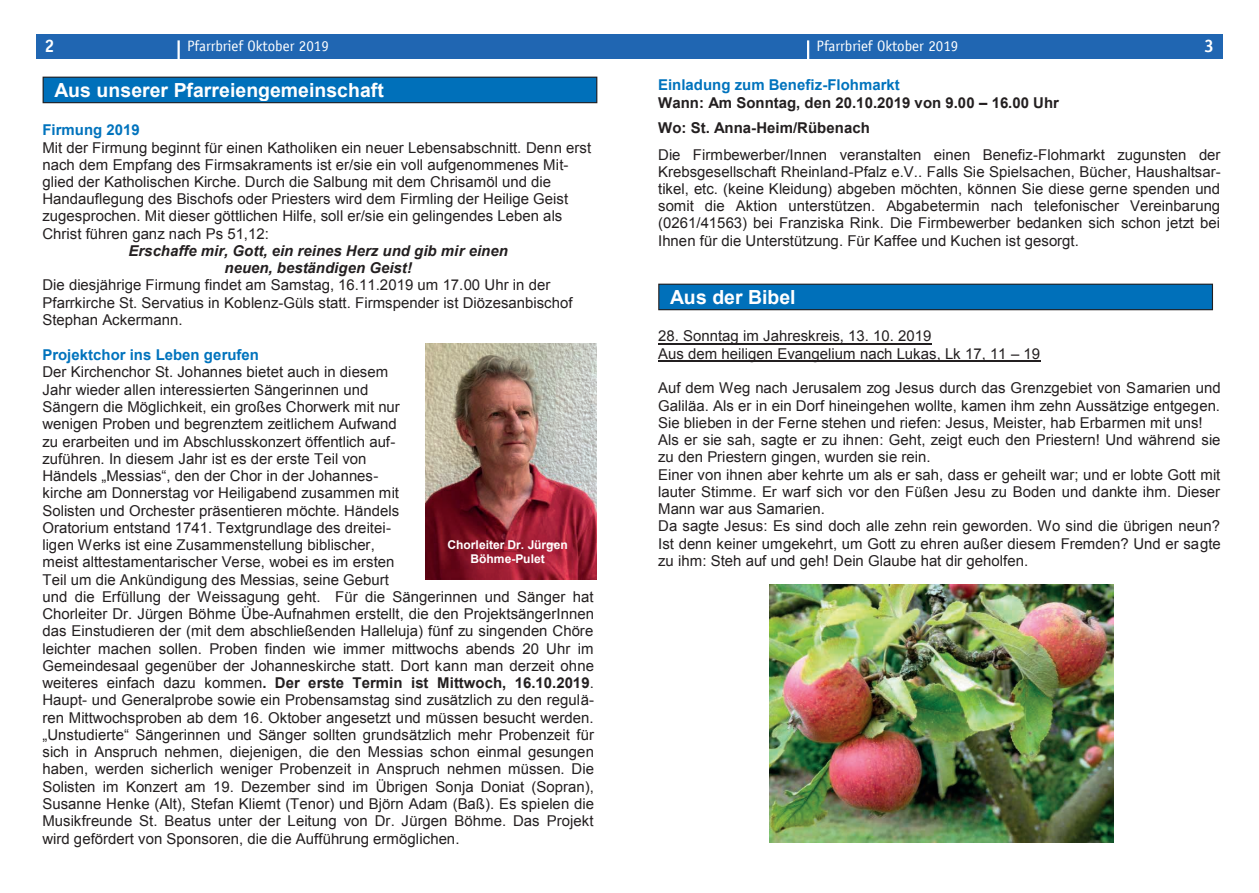
<style>
.page{position:relative;width:1259px;height:893px;background:#fff}
.page>*{position:absolute;margin:0;border:0;box-sizing:border-box;transform-origin:0 0}
.t1{font:700 19.5px "Arial";color:#fff}
.t2{font:700 18px "Officina Sans";color:#fff}
.t3{font:15px/17.2px "Arial";color:#231f20}
.t4{font:700 15px/17.2px "Arial";color:#231f20}
.t5{font:italic 700 15px "Arial";color:#231f20}
.t6{font:15px "Officina Sans";color:#fff}
.t7{font:700 15px "Arial";color:#0073bd}
.t8{font:700 12px/14.4px "Arial";color:#fff;text-align:center}
.s1{font-weight:700;color:#0073bd}
.s2{font-weight:700}
.s3{color:#0073bd}
</style>
<div class="page">
<div style="left:629px;top:34px;width:593px;height:24px;background:#2066b2"></div>
<div style="left:36px;top:34px;width:593px;height:24px;background:#2066b2"></div>
<hr style="left:177px;top:40px;width:3px;height:24px;background:#fff">
<hr style="left:807px;top:40px;width:2px;height:24px;background:#fff">
<hr style="left:658px;top:343px;width:274px;height:1px;background:#231f20">
<hr style="left:658px;top:360px;width:382px;height:1px;background:#231f20">
<div style="left:43px;top:77px;width:554px;height:26px;background:#0070ba"></div>
<div style="left:43px;top:77px;width:554px;height:26px;border:1px solid #231f20"></div>
<div style="left:659px;top:284px;width:553px;height:26px;background:#0070ba"></div>
<div style="left:658px;top:284px;width:555px;height:26px;border:1px solid #231f20"></div>
<img style="left:426px;top:343px;width:171px;height:236px">
<img style="left:770px;top:585px;width:343px;height:258px">
<p class="t2" style="left:45px;top:35px;width:12px">2</p>
<p class="t6" style="left:187px;top:37px;width:143px">Pfarrbrief Oktober 2019</p>
<p class="t6" style="left:816px;top:37px;width:143px">Pfarrbrief Oktober 2019</p>
<p class="t2" style="left:1204px;top:35px;width:12px">3</p>
<p class="t1" style="left:55px;top:77px;width:331px">Aus unserer Pfarreiengemeinschaft</p>
<p class="t7" style="left:42px;top:120px;width:99px">Firmung 2019</p>
<p class="t3" style="left:42px;top:139px;width:550px">Mit der Firmung beginnt für einen Katholiken ein neuer Lebensabschnitt. Denn erst</p>
<p class="t3" style="left:42px;top:156px;width:527px">nach dem Empfang des Firmsakraments ist er/sie ein voll aufgenommenes Mit-</p>
<p class="t3" style="left:42px;top:173px;width:510px">glied der Katholischen Kirche. Durch die Salbung mit dem Chrisamöl und die</p>
<p class="t3" style="left:42px;top:190px;width:527px">Handauflegung des Bischofs oder Priesters wird dem Firmling der Heilige Geist</p>
<p class="t3" style="left:42px;top:208px;width:521px">zugesprochen. Mit dieser göttlichen Hilfe, soll er/sie ein gelingendes Leben als</p>
<p class="t3" style="left:42px;top:225px;width:228px">Christ führen ganz nach Ps 51,12:</p>
<p class="t5" style="left:129px;top:241px;width:381px">Erschaffe mir, Gott, ein reines Herz und gib mir einen</p>
<p class="t5" style="left:224px;top:258px;width:189px">neuen, beständigen Geist!</p>
<p class="t3" style="left:42px;top:277px;width:509px">Die diesjährige Firmung findet am Samstag, 16.11.2019 um 17.00 Uhr in der</p>
<p class="t3" style="left:42px;top:294px;width:531px">Pfarrkirche St. Servatius in Koblenz-Güls statt. Firmspender ist Diözesanbischof</p>
<p class="t3" style="left:42px;top:311px;width:142px">Stephan Ackermann.</p>
<p class="t3" style="left:42px;top:346px;width:553px"><span class="s1">Projektchor ins Leben gerufen<br></span>Der Kirchenchor St. Johannes bietet auch in diesem<br>Jahr wieder allen interessierten Sängerinnen und<br>Sängern die Möglichkeit, ein großes Chorwerk mit nur<br>wenigen Proben und begrenztem zeitlichem Aufwand<br>zu erarbeiten und im Abschlusskonzert öffentlich auf-<br>zuführen. In diesem Jahr ist es der erste Teil von<br>Händels „Messias“, den der Chor in der Johannes-<br>kirche am Donnerstag vor Heiligabend zusammen mit<br>Solisten und Orchester präsentieren möchte. Händels<br>Oratorium entstand 1741. Textgrundlage des dreitei-<br>ligen Werks ist eine Zusammenstellung biblischer,<br>meist alttestamentarischer Verse, wobei es im ersten<br>Teil um die Ankündigung des Messias, seine Geburt<br>und die Erfüllung der Weissagung geht. Für die Sängerinnen und Sänger hat Chorleiter Dr. Jürgen Böhme Übe-Aufnahmen erstellt, die den ProjektsängerInnen das Einstudieren der (mit dem abschließenden Halleluja) fünf zu singenden Chöre leichter machen sollen. Proben finden wie immer mittwochs abends 20 Uhr im Gemeindesaal gegenüber der Johanneskirche statt. Dort kann man derzeit ohne weiteres einfach dazu kommen<span class="s2">. Der erste Termin ist Mittwoch, 16.10.2019</span>.<br>Haupt- und Generalprobe sowie ein Probensamstag sind zusätzlich zu den regulä&shy;ren Mittwochsproben ab dem 16. Oktober angesetzt und müssen besucht werden. „Unstudierte“ Sängerinnen und Sänger sollten grundsätzlich mehr Probenzeit für sich in Anspruch nehmen, diejenigen, die den Messias schon einmal gesungen haben, werden sicherlich weniger Probenzeit in Anspruch nehmen müssen. Die Solisten im Konzert am 19. Dezember sind im Übrigen Sonja Doniat (Sopran), Susanne Henke (Alt), Stefan Kliemt (Tenor) und Björn Adam (Baß). Es spielen die Musikfreunde St. Beatus unter der Leitung von Dr. Jürgen Böhme. Das Projekt wird gefördert von Sponsoren, die die Aufführung ermöglichen.</p>
<p class="t8" style="left:447px;top:538px;width:122px">Chorleiter Dr. Jürgen<br>Böhme-Pulet</p>
<p class="t4" style="left:658px;top:77px;width:402px"><span class="s3">Einladung zum Benefiz-Flohmarkt<br></span>Wann: Am Sonntag, den 20.10.2019 von 9.00 – 16.00 Uhr</p>
<p class="t3" style="left:658px;top:115px;width:564px;line-height:26.1px"><span class="s2">Wo: St. Anna-Heim/Rübenach<br></span>Die Firmbewerber/Innen veranstalten einen Benefiz-Flohmarkt zugunsten der</p>
<p class="t3" style="left:658px;top:163px;width:564px;text-align:justify">Krebsgesellschaft Rheinland-Pfalz e.V.. Falls Sie Spielsachen, Bücher, Haushaltsar&shy;tikel, etc. (keine Kleidung) abgeben möchten, können Sie diese gerne spenden und somit die Aktion unterstützen. Abgabetermin nach telefonischer Vereinbarung (0261/41563) bei Franziska Rink. Die Firmbewerber bedanken sich schon jetzt bei Ihnen für die Unterstützung. Für Kaffee und Kuchen ist gesorgt.</p>
<p class="t1" style="left:670px;top:284px;width:127px">Aus der Bibel</p>
<p class="t3" style="left:658px;top:328px;width:383px">28. Sonntag im Jahreskreis, 13. 10. 2019<br>Aus dem heiligen Evangelium nach Lukas, Lk 17, 11 – 19</p>
<p class="t3" style="left:658px;top:379px;width:564px">Auf dem Weg nach Jerusalem zog Jesus durch das Grenzgebiet von Samarien und Galiläa. Als er in ein Dorf hineingehen wollte, kamen ihm zehn Aussätzige entgegen.<br>Sie blieben in der Ferne stehen und riefen: Jesus, Meister, hab Erbarmen mit uns!<br>Als er sie sah, sagte er zu ihnen: Geht, zeigt euch den Priestern! Und während sie zu den Priestern gingen, wurden sie rein.<br>Einer von ihnen aber kehrte um als er sah, dass er geheilt war; und er lobte Gott mit lauter Stimme. Er warf sich vor den Füßen Jesu zu Boden und dankte ihm. Dieser Mann war aus Samarien.<br>Da sagte Jesus: Es sind doch alle zehn rein geworden. Wo sind die übrigen neun?<br>Ist denn keiner umgekehrt, um Gott zu ehren außer diesem Fremden? Und er sagte zu ihm: Steh auf und geh! Dein Glaube hat dir geholfen.</p>
</div>
